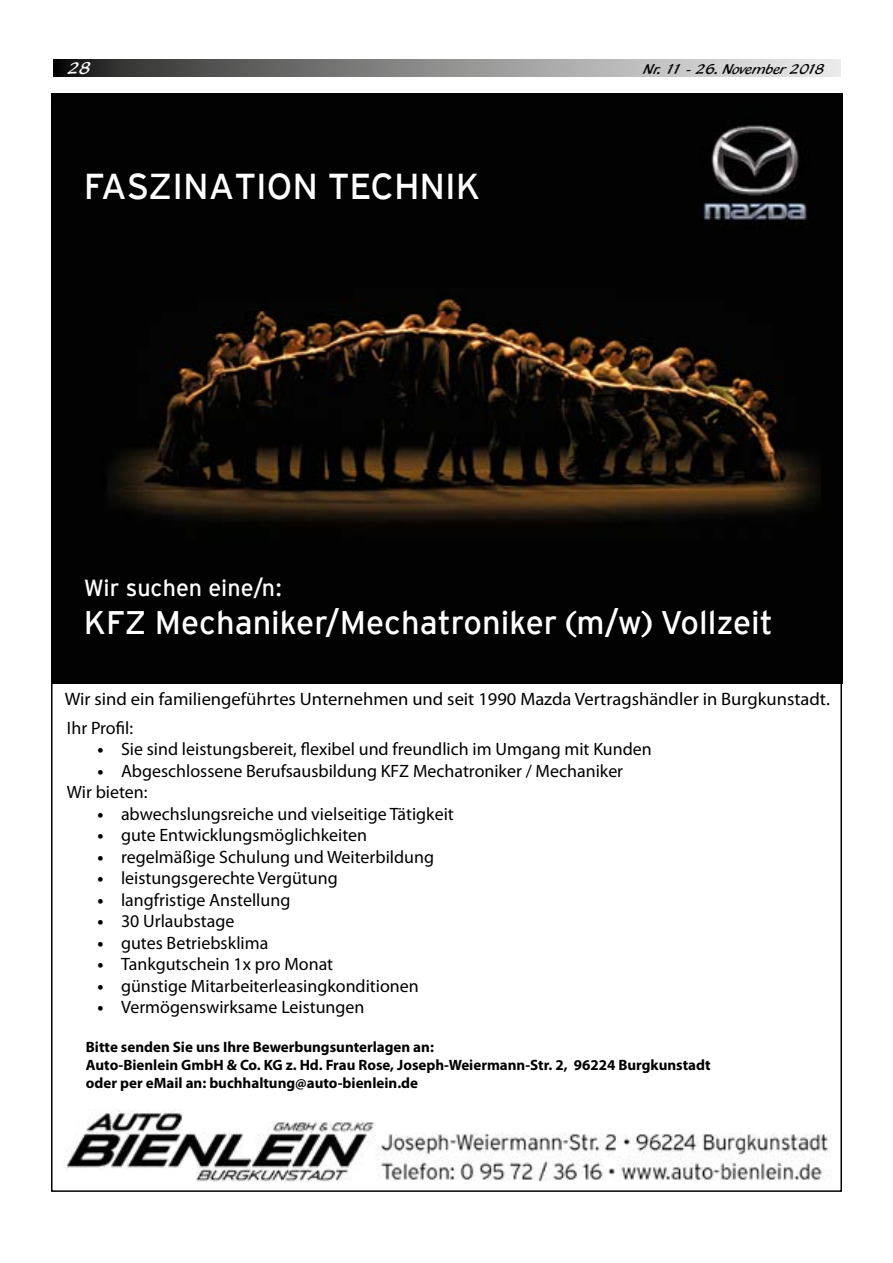
<style>
.page{position:relative;width:893px;height:1263px;background:#fff}
.page>*{position:absolute;margin:0;border:0;box-sizing:border-box;transform-origin:0 0}
.t1{font:35.85px "Interstate Mazda";color:#fff}
.t2{font:32.55px "Interstate Mazda";color:#fff}
.t3{font:23.25px "Interstate Mazda";color:#fff}
.t4{font:18px "Myriad Pro";color:#000}
.t5{font:18px "Blacklight D";color:#fff}
.t6{font:17.85px/21.5px "Myriad Pro";color:#000}
.t7{font:700 15px/18px "Myriad Pro";color:#000}
.t8{font:15px "Blacklight D";color:#000}
.s1{font-weight:700}
</style>
<div class="page">
<svg style="left:53px;top:59px;width:788px;height:18px;background:#8c8c8b"></svg>
<svg style="left:51px;top:94px;width:791px;height:590px;background:#0c0906"></svg>
<img style="left:66px;top:1109px;width:764px;height:73px">
<p class="t5" style="left:68px;top:57px;width:25px">28</p>
<p class="t8" style="left:644px;top:60px;width:183px">Nr. 11 - 26. November 2018</p>
<h1 class="t1" style="left:84px;top:161px;width:398px">AF S Z NI A T OI N T CE H N KI</h1>
<h3 class="t3" style="left:84px;top:572px;width:200px">W : n/en i enehcusr i</h3>
<h2 class="t2" style="left:84px;top:599px;width:691px">K ZF M M/ rek i nahce m(rek i nor tahce w/ V) t i ez l l o</h2>
<p class="t4" style="left:65px;top:688px;width:766px">Wir sind ein familiengeführtes Unternehmen und seit 1990 Mazda Vertragshändler in Burgkunstadt.</p>
<p class="t6" style="left:67px;top:716px;width:68px">Ihr Profil:</p>
<p class="t6" style="left:97px;top:738px;width:556px"><span class="s1">•</span> Sie sind leistungsbereit, flexibel und freundlich im Umgang mit Kunden</p>
<p class="t6" style="left:67px;top:760px;width:558px;text-indent:30px"><span class="s1">•</span> Abgeschlossene Berufsausbildung KFZ Mechatroniker / Mechaniker<br>Wir bieten:</p>
<p class="t6" style="left:97px;top:803px;width:358px"><span class="s1">•</span> abwechslungsreiche und vielseitige Tätigkeit</p>
<p class="t6" style="left:97px;top:824px;width:271px"><span class="s1">•</span> gute Entwicklungsmöglichkeiten</p>
<p class="t6" style="left:97px;top:846px;width:338px"><span class="s1">•</span> regelmäßige Schulung und Weiterbildung</p>
<p class="t6" style="left:97px;top:867px;width:242px"><span class="s1">•</span> leistungsgerechte Vergütung</p>
<p class="t6" style="left:97px;top:889px;width:194px"><span class="s1">•</span> langfristige Anstellung</p>
<p class="t6" style="left:97px;top:910px;width:138px"><span class="s1">•</span> 30 Urlaubstage</p>
<p class="t6" style="left:97px;top:932px;width:172px"><span class="s1">•</span> gutes Betriebsklima</p>
<p class="t6" style="left:97px;top:953px;width:237px"><span class="s1">•</span> Tankgutschein 1x pro Monat</p>
<p class="t6" style="left:97px;top:975px;width:323px"><span class="s1">•</span> günstige Mitarbeiterleasingkonditionen</p>
<p class="t6" style="left:97px;top:996px;width:269px"><span class="s1">•</span> Vermögenswirksame Leistungen</p>
<p class="t7" style="left:86px;top:1038px;width:626px">Bitte senden Sie uns Ihre Bewerbungsunterlagen an:<br>Auto-Bienlein GmbH &amp; Co. KG z. Hd. Frau Rose, Joseph-Weiermann-Str. 2, 96224 Burgkunstadt oder per eMail an: buchhaltung@auto-bienlein.de</p>
</div>
